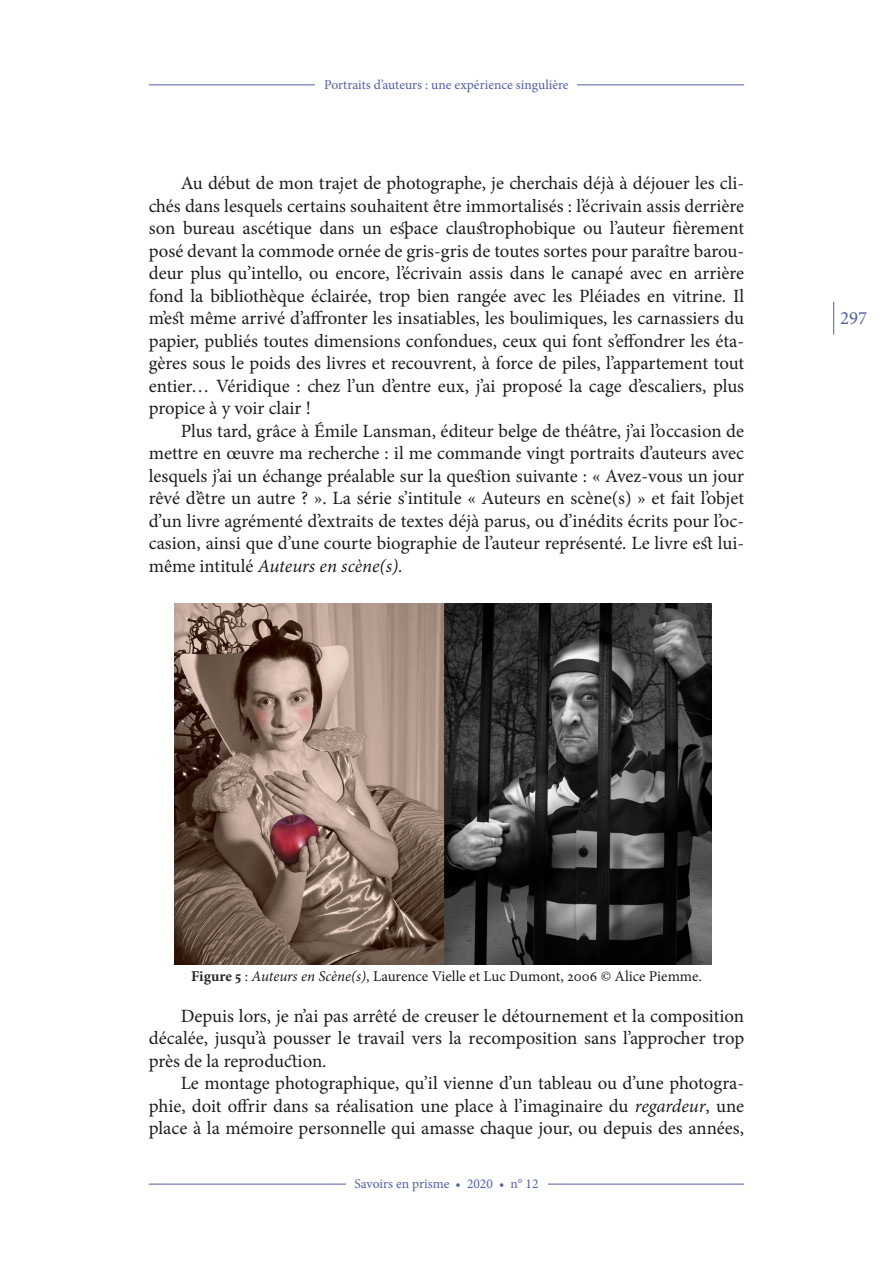
<style>
.page{position:relative;width:893px;height:1263px;background:#fff}
.page>*{position:absolute;margin:0;border:0;box-sizing:border-box;transform-origin:0 0}
.SEP_Normal{font:18.75px/22.5px "Minion Pro";letter-spacing:-.005em;color:#1d1d1b;text-align:justify}
.t1{font:18.75px "Minion Pro";color:#525fa4}
.t2{font:15px "Minion Pro";color:#1d1d1b}
.t3{font:13.5px "Minion Pro";color:#525fa4}
.s1{font-style:italic}
.s2{font-weight:700;color:#262626}
.s3{color:#262626}
</style>
<div class="page">
<hr style="left:149px;top:85px;width:595px;height:1px;background:#525fa4">
<div style="left:316px;top:70px;width:261px;height:31px;background:#fff"></div>
<hr style="left:149px;top:1184px;width:595px;height:1px;background:#525fa4">
<div style="left:346px;top:1169px;width:201px;height:31px;background:#fff"></div>
<hr style="left:833px;top:302px;width:1px;height:33px;background:#525fa4">
<img style="left:174px;top:603px;width:537px;height:361px">
<p class="t3" style="left:324px;top:75px;width:246px">Portraits d’auteurs : une expérience singulière</p>
<p class="SEP_Normal" style="left:149px;top:172px;width:597px;text-indent:32px">Au début de mon trajet de photographe, je cherchais déjà à déjouer les cli&shy;chés dans lesquels certains souhaitent être immortalisés : l’écrivain assis derrière son bureau ascétique dans un espace claustrophobique ou l’auteur fièrement posé devant la commode ornée de gris-gris de toutes sortes pour paraître barou&shy;deur plus qu’intello, ou encore, l’écrivain assis dans le canapé avec en arrière fond la bibliothèque éclairée, trop bien rangée avec les Pléiades en vitrine. Il m’est même arrivé d’affronter les insatiables, les boulimiques, les carnassiers du papier, publiés toutes dimensions confondues, ceux qui font s’effondrer les éta&shy;gères sous le poids des livres et recouvrent, à force de piles, l’appartement tout entier… Véridique : chez l’un d’entre eux, j’ai proposé la cage d’escaliers, plus propice à y voir clair !</p>
<p class="SEP_Normal" style="left:149px;top:419px;width:597px;text-indent:32px">Plus tard, grâce à Émile Lansman, éditeur belge de théâtre, j’ai l’occasion de mettre en œuvre ma recherche : il me commande vingt portraits d’auteurs avec lesquels j’ai un échange préalable sur la question suivante : « Avez-vous un jour rêvé d’être un autre ? ». La série s’intitule « Auteurs en scène(s) » et fait l’objet d’un livre agrémenté d’extraits de textes déjà parus, ou d’inédits écrits pour l’oc&shy;casion, ainsi que d’une courte biographie de l’auteur représenté. Le livre est lui&shy;même intitulé <span class="s1">Auteurs en scène(s).</span></p>
<p class="t1" style="left:840px;top:305px;width:28px">297</p>
<p class="t2" style="left:191px;top:966px;width:512px"><span class="s2">Figure 5</span> <span class="s3">:</span> <span class="s1">Auteurs en Scène(s)</span>, Laurence Vielle et Luc Dumont, 2006 © Alice Piemme.</p>
<p class="SEP_Normal" style="left:149px;top:1004px;width:597px;text-indent:32px">Depuis lors, je n’ai pas arrêté de creuser le détournement et la composition décalée, jusqu’à pousser le travail vers la recomposition sans l’approcher trop près de la reproduction.</p>
<p class="SEP_Normal" style="left:149px;top:1072px;width:597px;text-indent:32px">Le montage photographique, qu’il vienne d’un tableau ou d’une photogra&shy;phie, doit offrir dans sa réalisation une place à l’imaginaire du <span class="s1">regardeur</span>, une place à la mémoire personnelle qui amasse chaque jour, ou depuis des années,</p>
<p class="t3" style="left:354px;top:1174px;width:185px">Savoirs en prisme • 2020 • n° 12</p>
</div>
